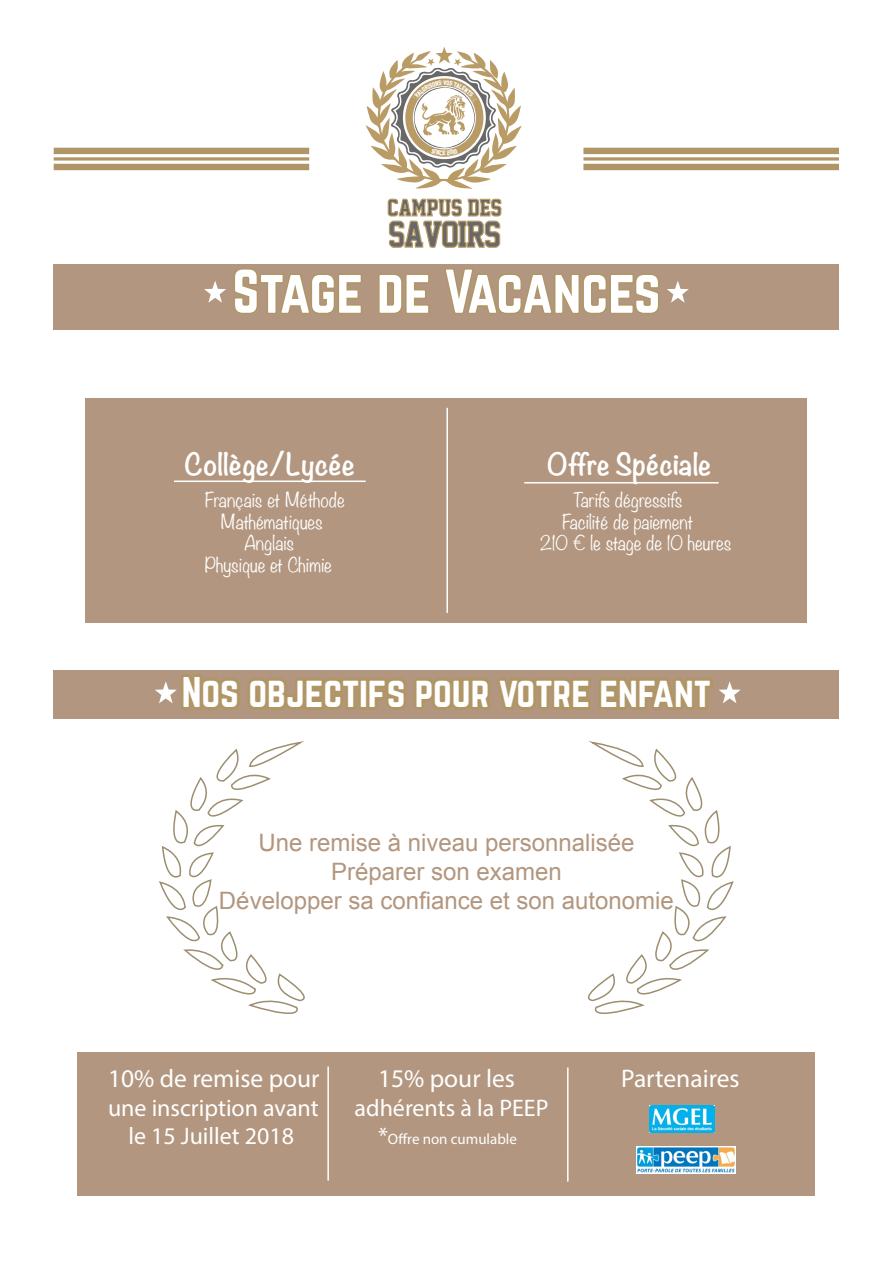
<style>
.page{position:relative;width:893px;height:1263px;background:#fff}
.page>*{position:absolute;margin:0;border:0;box-sizing:border-box;transform-origin:0 0}
.t1{font:54px "Norwester";letter-spacing:-.01em;color:#fff}
.t2{font:37.5px "Norwester";color:#fff}
.t3{font:700 27px "Noteworthy";color:#fff}
.t4{font:25.5px "Myriad Pro";color:#fff}
.t5{font:24px "Arial";color:#b2967f}
.t6{font:24px "Myriad Pro";color:#fff}
.t7{font:300 18px "Noteworthy";color:#fff}
.t8{font:300 18px "Noteworthy";letter-spacing:-.03em;color:#fff}
.t9{font:15px "Myriad Pro";color:#fff}
.s1{font-size:24px}
</style>
<div class="page">
<div style="left:54px;top:670px;width:785px;height:49px;background:#b2967f"></div>
<div style="left:54px;top:264px;width:785px;height:66px;background:#b2967f"></div>
<div style="left:77px;top:1052px;width:737px;height:143px;background:#b2967f"></div>
<div style="left:86px;top:398px;width:721px;height:224px;background:#b2967f"></div>
<hr style="left:567px;top:1067px;width:2px;height:114px;background:#fff">
<div style="left:583px;top:164px;width:256px;height:6px;background:#b09667"></div>
<svg style="left:583px;top:157px;width:256px;height:4px"></svg>
<div style="left:583px;top:148px;width:256px;height:6px;background:#b09667"></div>
<hr style="left:327px;top:1066px;width:2px;height:114px;background:#fff">
<svg style="left:233px;top:268px;width:129px;height:46px"></svg>
<svg style="left:378px;top:273px;width:52px;height:41px"></svg>
<svg style="left:444px;top:268px;width:216px;height:46px"></svg>
<hr style="left:174px;top:480px;width:192px;height:2px;background:#fff">
<hr style="left:524px;top:482px;width:195px;height:1px;background:#fff">
<hr style="left:446px;top:408px;width:2px;height:205px;background:#fff">
<img style="left:649px;top:1106px;width:66px;height:27px">
<img style="left:636px;top:1146px;width:100px;height:27px">
<svg style="left:204px;top:281px;width:22px;height:22px"></svg>
<svg style="left:667px;top:281px;width:22px;height:22px"></svg>
<svg style="left:155px;top:674px;width:586px;height:36px"></svg>
<div style="left:54px;top:164px;width:255px;height:6px;background:#b09667"></div>
<svg style="left:54px;top:157px;width:255px;height:4px"></svg>
<div style="left:54px;top:148px;width:255px;height:6px;background:#b09667"></div>
<svg style="left:587px;top:741px;width:147px;height:273px"></svg>
<svg style="left:159px;top:741px;width:146px;height:273px"></svg>
<svg style="left:366px;top:47px;width:156px;height:201px"></svg>
<p class="t1" style="left:232px;top:265px;width:430px">Stage de Vacances</p>
<p class="t3" style="left:185px;top:440px;width:172px">Collège/Lycée</p>
<p class="t3" style="left:547px;top:440px;width:166px">Offre Spéciale</p>
<p class="t7" style="left:205px;top:484px;width:141px">Français et Méthode</p>
<p class="t8" style="left:573px;top:484px;width:111px">Tarifs dégressifs</p>
<p class="t7" style="left:221px;top:506px;width:104px">Mathématiques</p>
<p class="t7" style="left:562px;top:506px;width:133px">Facilité de paiement</p>
<p class="t7" style="left:245px;top:527px;width:51px">Anglais</p>
<p class="t7" style="left:540px;top:527px;width:193px">210 € le stage de 10 heures</p>
<p class="t7" style="left:205px;top:549px;width:129px">Physique et Chimie</p>
<p class="t2" style="left:182px;top:674px;width:531px">Nos objectifs pour votre enfant</p>
<p class="t5" style="left:258px;top:827px;width:378px">Une remise à niveau personnalisée</p>
<p class="t5" style="left:331px;top:856px;width:232px">Préparer son examen</p>
<p class="t5" style="left:219px;top:884px;width:456px">Développer sa confiance et son autonomie</p>
<p class="t4" style="left:108px;top:1062px;width:213px">10% de remise pour</p>
<p class="t4" style="left:378px;top:1062px;width:138px">15% pour les</p>
<p class="t4" style="left:621px;top:1062px;width:120px">Partenaires</p>
<p class="t6" style="left:108px;top:1093px;width:212px">une inscription avant</p>
<p class="t6" style="left:355px;top:1093px;width:195px">adhérents à la PEEP</p>
<p class="t6" style="left:128px;top:1121px;width:167px">le 15 Juillet 2018</p>
<p class="t9" style="left:378px;top:1130px;width:140px"><span class="s1">*</span>Offre non cumulable</p>
</div>
